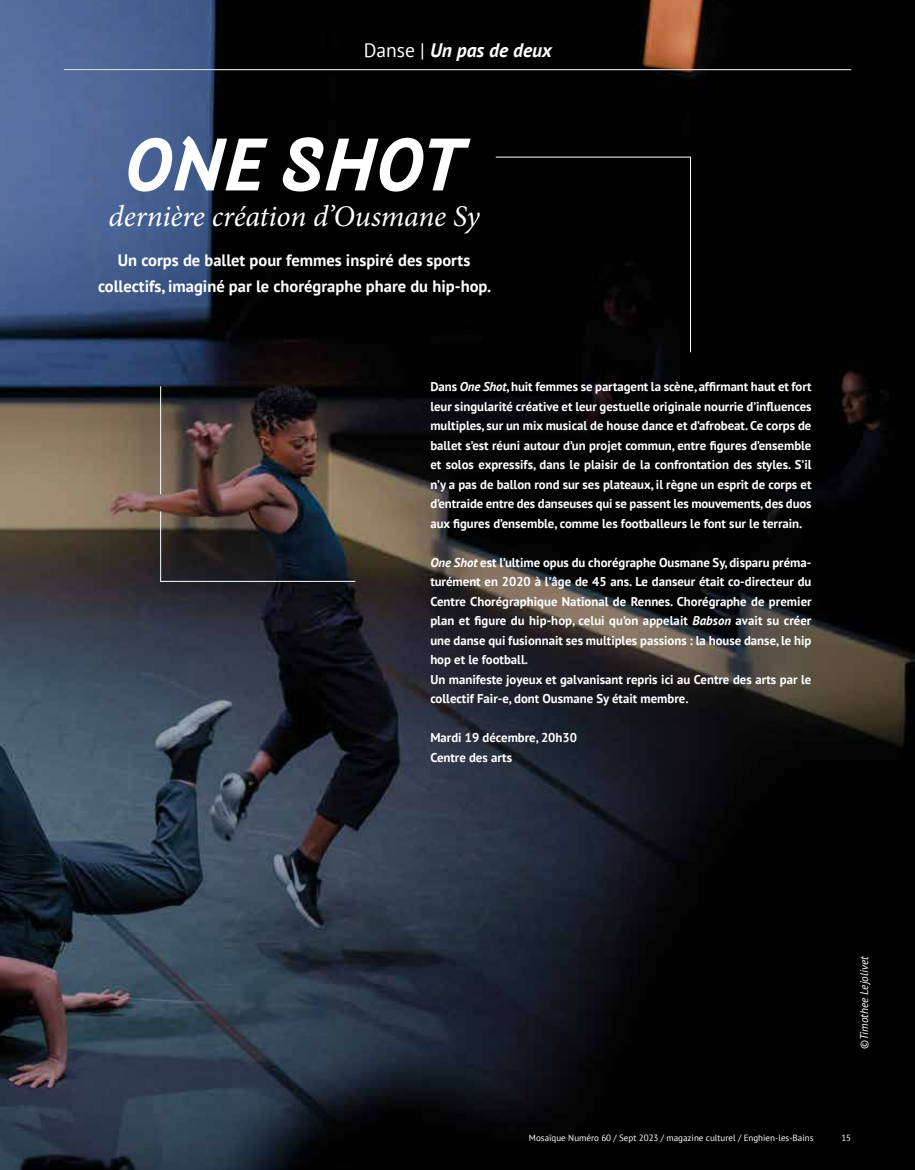
<style>
.page{position:relative;width:915px;height:1170px;background:#fff}
.page>*{position:absolute;margin:0;border:0;box-sizing:border-box;transform-origin:0 0}
.t1{font:italic 500 68.1px "Arlette";letter-spacing:.02em;color:#fff}
.t2{font:italic 30px "Minion Pro";letter-spacing:-.005em;color:#fff}
.t3{font:italic 700 19.5px "PT Sans";color:#fff}
.t4{font:700 16.5px/25.5px "PT Sans";color:#fff;text-align:center}
.t5{font:700 12.75px/19.5px "PT Sans";color:#fff}
.t6{font:italic 11.25px "PT Sans";color:#fff}
.t7{font:9px "PT Sans";color:#fff}
.s1{font-weight:400;font-style:normal}
.s2{font-style:italic}
.s3{font-style:normal}
</style>
<div class="page">
<img style="left:0;top:0;width:914px;height:1169px">
<hr style="left:64px;top:69px;width:786px;height:1px;background:#fff">
<div style="left:495px;top:156px;width:196px;height:197px;background:#020202"></div>
<hr style="left:160px;top:386px;width:1px;height:108px;background:#fff">
<svg style="left:160px;top:510px;width:196px;height:72px;background:#2e2d2e"></svg>
<h3 class="t3" style="left:363px;top:38px;width:189px"><span class="s1">Danse |</span> Un pas de deux</h3>
<h1 class="t1" style="left:126px;top:127px;width:339px">ONE SHOT</h1>
<h2 class="t2" style="left:108px;top:196px;width:372px">dernière création d’Ousmane Sy</h2>
<p class="t4" style="left:98px;top:247px;width:395px">Un corps de ballet pour femmes inspiré des sports collectifs, imaginé par le chorégraphe phare du hip-hop.</p>
<p class="t5" style="left:430px;top:377px;width:382px;text-align:justify">Dans <span class="s2">One Shot</span>, huit femmes se partagent la scène, affirmant haut et fort leur singularité créative et leur gestuelle originale nourrie d’influences multiples, sur un mix musical de house dance et d’afrobeat. Ce corps de ballet s’est réuni autour d’un projet commun, entre figures d’ensemble et solos expressifs, dans le plaisir de la confrontation des styles. S’il n’y a pas de ballon rond sur ses plateaux, il règne un esprit de corps et d’entraide entre des danseuses qui se passent les mouvements, des duos aux figures d’ensemble, comme les footballeurs le font sur le terrain.</p>
<p class="t5" style="left:430px;top:552px;width:382px"><span class="s2">One Shot</span> est l’ultime opus du chorégraphe Ousmane Sy, disparu préma&shy;turément en 2020 à l’âge de 45 ans. Le danseur était co-directeur du Centre Chorégraphique National de Rennes. Chorégraphe de premier plan et figure du hip-hop, celui qu’on appelait <span class="s2">Babson</span> avait su créer une danse qui fusionnait ses multiples passions : la house danse, le hip hop et le football.<br>Un manifeste joyeux et galvanisant repris ici au Centre des arts par le collectif Fair-e, dont Ousmane Sy était membre.</p>
<p class="t5" style="left:430px;top:727px;width:148px">Mardi 19 décembre, 20h30<br>Centre des arts</p>
<p class="t6" style="left:856px;top:1049px;width:95px;rotate:-90deg"><span class="s3">©</span>Timothee Lejolivet</p>
<p class="t7" style="left:529px;top:1132px;width:286px">Mosaïque Numéro 60 / Sept 2023 / magazine culturel / Enghien-les-Bains</p>
<p class="t7" style="left:841px;top:1132px;width:11px">15</p>
</div>
